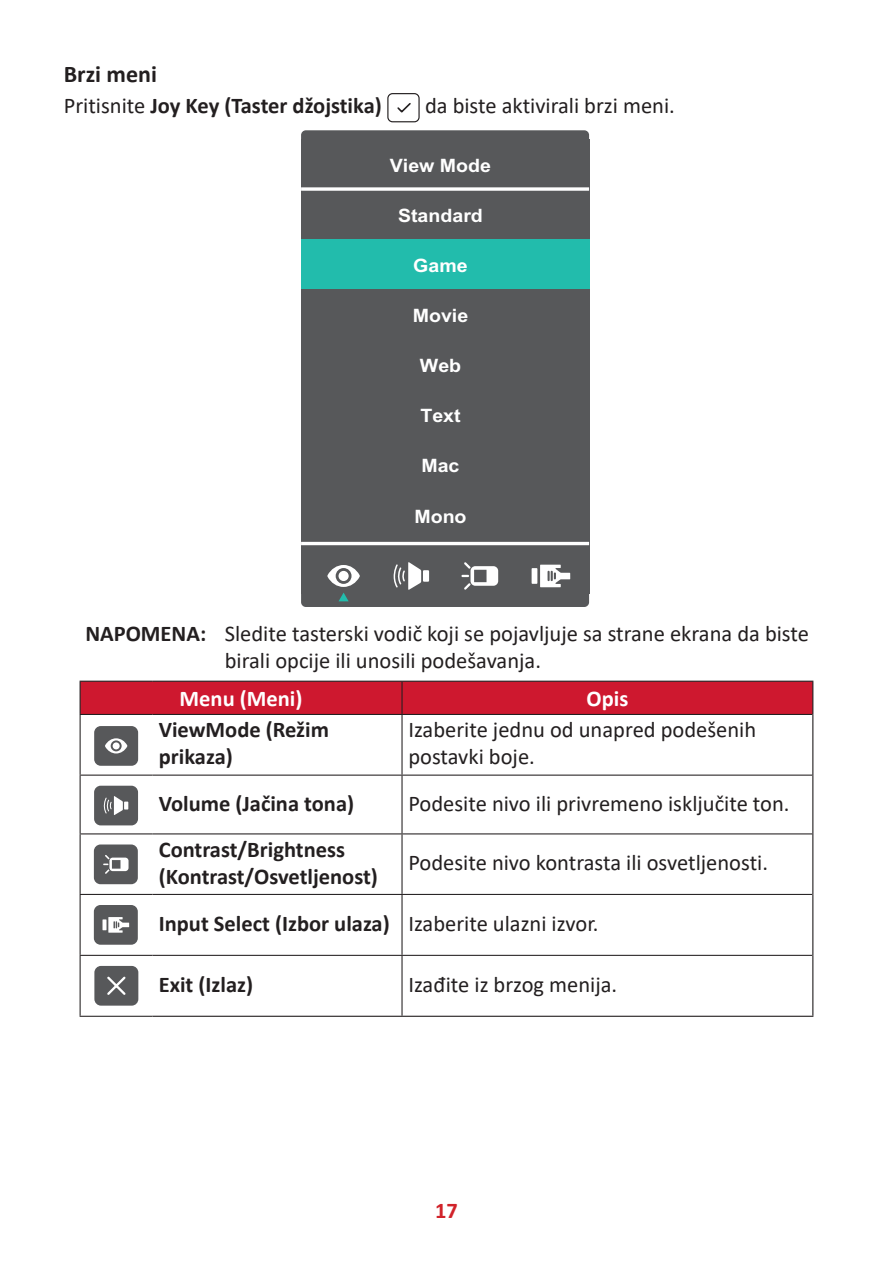
<style>
.page{position:relative;width:893px;height:1263px;background:#fff}
.page>*{position:absolute;margin:0;border:0;box-sizing:border-box;transform-origin:0 0}
.t1{font:700 24px "Calibri";color:#231f20}
.t2{font:22.5px/27px "Calibri";color:#231f20}
.t3{font:700 22.5px/27px "Calibri";color:#231f20}
.t4{font:700 22.5px "Calibri";color:#fff}
.t5{font:700 22.5px "Calibri";color:#d1232a}
.t6{font:700 18.45px "Arial";color:#fff;scale:1.06 1}
.s1{font-weight:400}
.s2{font-weight:700}
</style>
<div class="page">
<div style="left:387px;top:93px;width:33px;height:29px;border:1px solid #231f20;border-radius:5px"></div>
<svg style="left:397px;top:103px;width:14px;height:10px"></svg>
<div style="left:301px;top:335px;width:288px;height:272px;background:#57585a;border-radius:5px"></div>
<div style="left:301px;top:130px;width:288px;height:272px;background:#57585a;border-radius:5px"></div>
<div style="left:301px;top:239px;width:288px;height:50px;background:#22bcac"></div>
<svg style="left:327px;top:565px;width:33px;height:22px"></svg>
<div style="left:339px;top:571px;width:10px;height:10px;background:#fff;border-radius:50%"></div>
<hr style="left:301px;top:542px;width:288px;height:3px;background:#fff">
<svg style="left:301px;top:187px;width:288px;height:4px"></svg>
<svg style="left:461px;top:562px;width:37px;height:28px"></svg>
<div style="left:532px;top:568px;width:5px;height:16px;background:#fff"></div>
<svg style="left:540px;top:565px;width:30px;height:22px"></svg>
<div style="left:423px;top:570px;width:6px;height:12px;background:#fff"></div>
<svg style="left:393px;top:562px;width:28px;height:28px"></svg>
<svg style="left:339px;top:593px;width:10px;height:8px"></svg>
<div style="left:81px;top:682px;width:731px;height:32px;background:#ce182f"></div>
<hr style="left:80px;top:681px;width:72px;height:1px;background:#231f20">
<hr style="left:80px;top:682px;width:1px;height:32px;background:#231f20">
<hr style="left:152px;top:681px;width:250px;height:1px;background:#231f20">
<hr style="left:402px;top:681px;width:411px;height:1px;background:#231f20">
<hr style="left:812px;top:682px;width:1px;height:32px;background:#231f20">
<hr style="left:812px;top:714px;width:1px;height:61px;background:#231f20">
<hr style="left:812px;top:775px;width:1px;height:59px;background:#231f20">
<hr style="left:812px;top:834px;width:1px;height:60px;background:#231f20">
<hr style="left:812px;top:894px;width:1px;height:61px;background:#231f20">
<hr style="left:812px;top:955px;width:1px;height:61px;background:#231f20">
<hr style="left:152px;top:1016px;width:250px;height:1px;background:#231f20">
<hr style="left:402px;top:1016px;width:411px;height:1px;background:#231f20">
<hr style="left:401px;top:682px;width:2px;height:32px;background:#231f20">
<hr style="left:80px;top:714px;width:72px;height:1px;background:#231f20">
<hr style="left:152px;top:714px;width:250px;height:1px;background:#231f20">
<hr style="left:402px;top:714px;width:410px;height:1px;background:#231f20">
<hr style="left:401px;top:715px;width:2px;height:60px;background:#231f20">
<hr style="left:152px;top:774px;width:250px;height:2px;background:#231f20">
<hr style="left:402px;top:774px;width:410px;height:2px;background:#231f20">
<hr style="left:401px;top:776px;width:2px;height:57px;background:#231f20">
<hr style="left:152px;top:833px;width:250px;height:1px;background:#231f20">
<hr style="left:402px;top:833px;width:410px;height:1px;background:#231f20">
<hr style="left:401px;top:834px;width:2px;height:60px;background:#231f20">
<hr style="left:152px;top:894px;width:250px;height:1px;background:#231f20">
<hr style="left:402px;top:894px;width:410px;height:1px;background:#231f20">
<hr style="left:401px;top:895px;width:2px;height:60px;background:#231f20">
<hr style="left:152px;top:955px;width:250px;height:1px;background:#231f20">
<hr style="left:402px;top:955px;width:410px;height:1px;background:#231f20">
<hr style="left:401px;top:956px;width:2px;height:60px;background:#231f20">
<hr style="left:80px;top:715px;width:1px;height:59px;background:#231f20">
<hr style="left:80px;top:774px;width:72px;height:2px;background:#231f20">
<hr style="left:80px;top:776px;width:1px;height:57px;background:#231f20">
<hr style="left:80px;top:833px;width:72px;height:1px;background:#231f20">
<hr style="left:80px;top:834px;width:1px;height:60px;background:#231f20">
<hr style="left:80px;top:894px;width:72px;height:1px;background:#231f20">
<hr style="left:80px;top:895px;width:1px;height:60px;background:#231f20">
<hr style="left:80px;top:955px;width:72px;height:1px;background:#231f20">
<hr style="left:80px;top:956px;width:1px;height:60px;background:#231f20">
<hr style="left:80px;top:1016px;width:72px;height:1px;background:#231f20">
<div style="left:94px;top:726px;width:44px;height:40px;background:#57585a;border-radius:7px"></div>
<svg style="left:105px;top:738px;width:22px;height:15px"></svg>
<div style="left:113px;top:742px;width:7px;height:7px;background:#fff;border-radius:50%"></div>
<div style="left:94px;top:786px;width:44px;height:39px;background:#57585a;border-radius:7px"></div>
<svg style="left:103px;top:796px;width:25px;height:19px"></svg>
<div style="left:94px;top:844px;width:44px;height:40px;background:#57585a;border-radius:7px"></div>
<svg style="left:103px;top:855px;width:26px;height:19px"></svg>
<div style="left:94px;top:905px;width:44px;height:40px;background:#57585a;border-radius:7px"></div>
<svg style="left:103px;top:919px;width:4px;height:11px"></svg>
<svg style="left:108px;top:917px;width:21px;height:16px"></svg>
<div style="left:94px;top:966px;width:44px;height:40px;background:#57585a;border-radius:7px"></div>
<svg style="left:107px;top:976px;width:19px;height:19px"></svg>
<p class="t1" style="left:64px;top:57px;width:95px">Brzi meni</p>
<p class="t3" style="left:64px;top:92px;width:320px"><span class="s1">Pritisnite</span> Joy Key (Taster džojstika)</p>
<p class="t2" style="left:425px;top:91px;width:251px">da biste aktivirali brzi meni.</p>
<p class="t6" style="left:390px;top:152px;width:97px">View Mode</p>
<p class="t6" style="left:398px;top:202px;width:82px">Standard</p>
<p class="t6" style="left:413px;top:252px;width:53px">Game</p>
<p class="t6" style="left:413px;top:302px;width:54px">Movie</p>
<p class="t6" style="left:420px;top:353px;width:40px">Web</p>
<p class="t6" style="left:420px;top:403px;width:39px">Text</p>
<p class="t6" style="left:421px;top:453px;width:37px">Mac</p>
<p class="t6" style="left:414px;top:503px;width:51px">Mono</p>
<p class="t2" style="left:225px;top:619px;width:586px;text-indent:-139px"><span class="s2">NAPOMENA:</span> Sledite tasterski vodič koji se pojavljuje sa strane ekrana da biste birali opcije ili unosili podešavanja.</p>
<p class="t4" style="left:180px;top:682px;width:124px">Menu (Meni)</p>
<p class="t4" style="left:586px;top:682px;width:43px">Opis</p>
<p class="t3" style="left:159px;top:716px;width:172px">ViewMode (Režim prikaza)</p>
<p class="t2" style="left:408px;top:716px;width:349px">Izaberite jednu od unapred podešenih postavki boje.</p>
<p class="t3" style="left:159px;top:789px;width:197px">Volume (Jačina tona)</p>
<p class="t2" style="left:408px;top:789px;width:383px">Podesite nivo ili privremeno isključite ton.</p>
<p class="t3" style="left:159px;top:835px;width:221px">Contrast/Brightness (Kontrast/Osvetljenost)</p>
<p class="t2" style="left:408px;top:849px;width:361px">Podesite nivo kontrasta ili osvetljenosti.</p>
<p class="t3" style="left:159px;top:910px;width:441px">Input Select (Izbor ulaza) <span class="s1">Izaberite ulazni izvor.</span></p>
<p class="t3" style="left:159px;top:971px;width:96px">Exit (Izlaz)</p>
<p class="t2" style="left:408px;top:970px;width:210px">Izađite iz brzog menija.</p>
<p class="t5" style="left:435px;top:1194px;width:24px">17</p>
</div>
